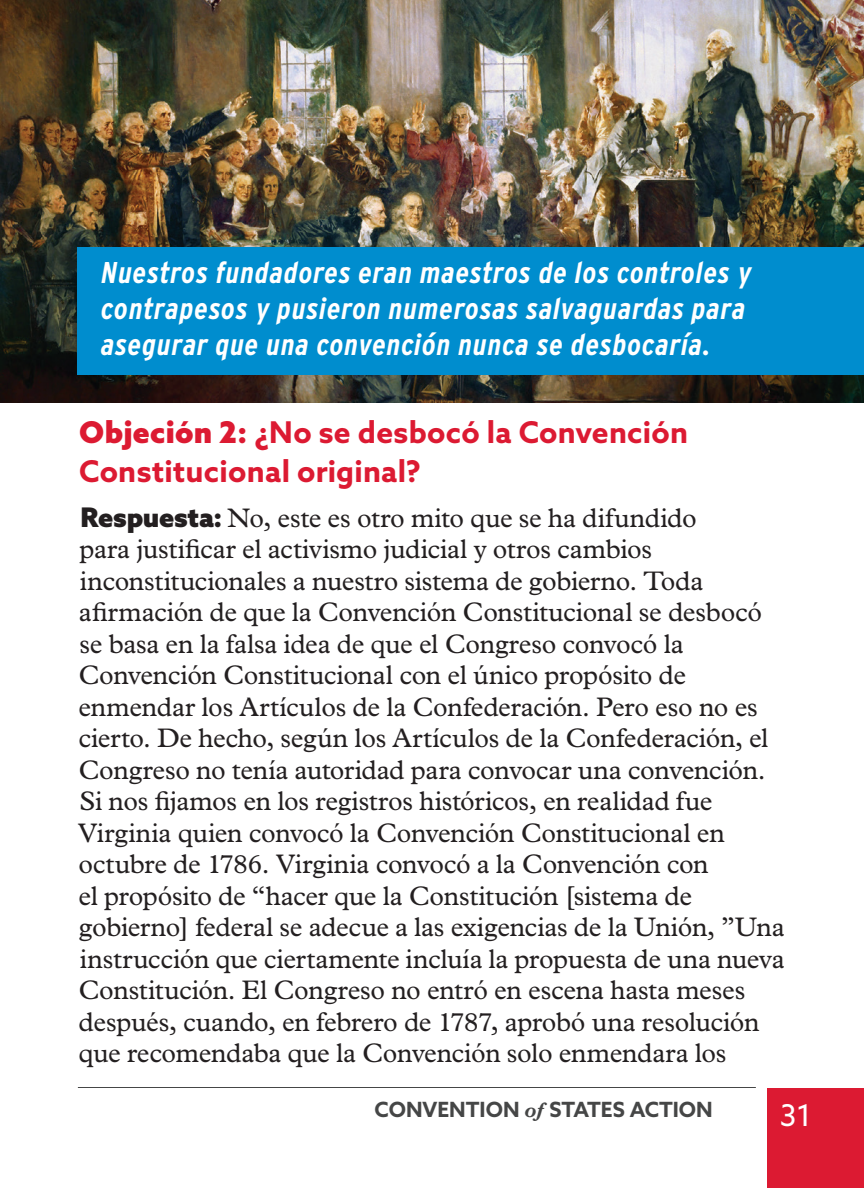
<style>
.page{position:relative;width:864px;height:1188px;background:#fff}
.page>*{position:absolute;margin:0;border:0;box-sizing:border-box;transform-origin:0 0}
.Pull_quote{font:italic 700 30px/36px "Interstate Condensed";letter-spacing:.03em;color:#fff}
.Subhead{font:700 30px/39px "Azo Sans";letter-spacing:.01em;color:#dc1a32}
.t1{font:30px "Azo Sans";color:#fff}
.t2{font:27px/31.5px "Plantin MT Pro";letter-spacing:-.015em;color:#231f20}
.t3{font:700 21px "Azo Sans";color:#454646}
.s1{font-weight:900}
.s2{font-family:"Azo Sans";font-weight:900}
.s3{font-family:"Plantin MT Pro";font-style:italic}
</style>
<div class="page">
<div style="left:767px;top:1088px;width:97px;height:100px;background:#dc1a32"></div>
<hr style="left:78px;top:1087px;width:678px;height:1px;background:#454646">
<img style="left:0;top:0;width:864px;height:402px">
<div style="left:78px;top:247px;width:786px;height:128px;background:#008dce"></div>
<p class="Pull_quote" style="left:102px;top:254px;width:651px">Nuestros fundadores eran maestros de los controles y contrapesos y pusieron numerosas salvaguardas para asegurar que una convención nunca se desbocaría.</p>
<p class="Subhead" style="left:79px;top:412px;width:610px"><span class="s1">Objeción 2:</span> ¿No se desbocó la Convención<br>Constitucional original?</p>
<p class="t2" style="left:78px;top:502px;width:708px"><span class="s2">Respuesta:</span> No, este es otro mito que se ha difundido<br>para justificar el activismo judicial y otros cambios inconstitucionales a nuestro sistema de gobierno. Toda afirmación de que la Convención Constitucional se desbocó se basa en la falsa idea de que el Congreso convocó la Convención Constitucional con el único propósito de enmendar los Artículos de la Confederación. Pero eso no es cierto. De hecho, según los Artículos de la Confederación, el Congreso no tenía autoridad para convocar una convención.<br>Si nos fijamos en los registros históricos, en realidad fue Virginia quien convocó la Convención Constitucional en octubre de 1786. Virginia convocó a la Convención con<br>el propósito de “hacer que la Constitución [sistema de gobierno] federal se adecue a las exigencias de la Unión, ”Una instrucción que ciertamente incluía la propuesta de una nueva Constitución. El Congreso no entró en escena hasta meses después, cuando, en febrero de 1787, aprobó una resolución que recomendaba que la Convención solo enmendara los</p>
<p class="t3" style="left:374px;top:1096px;width:340px">CONVENTION <span class="s3">of</span> STATES ACTION</p>
<p class="t1" style="left:780px;top:1095px;width:33px">31</p>
</div>
